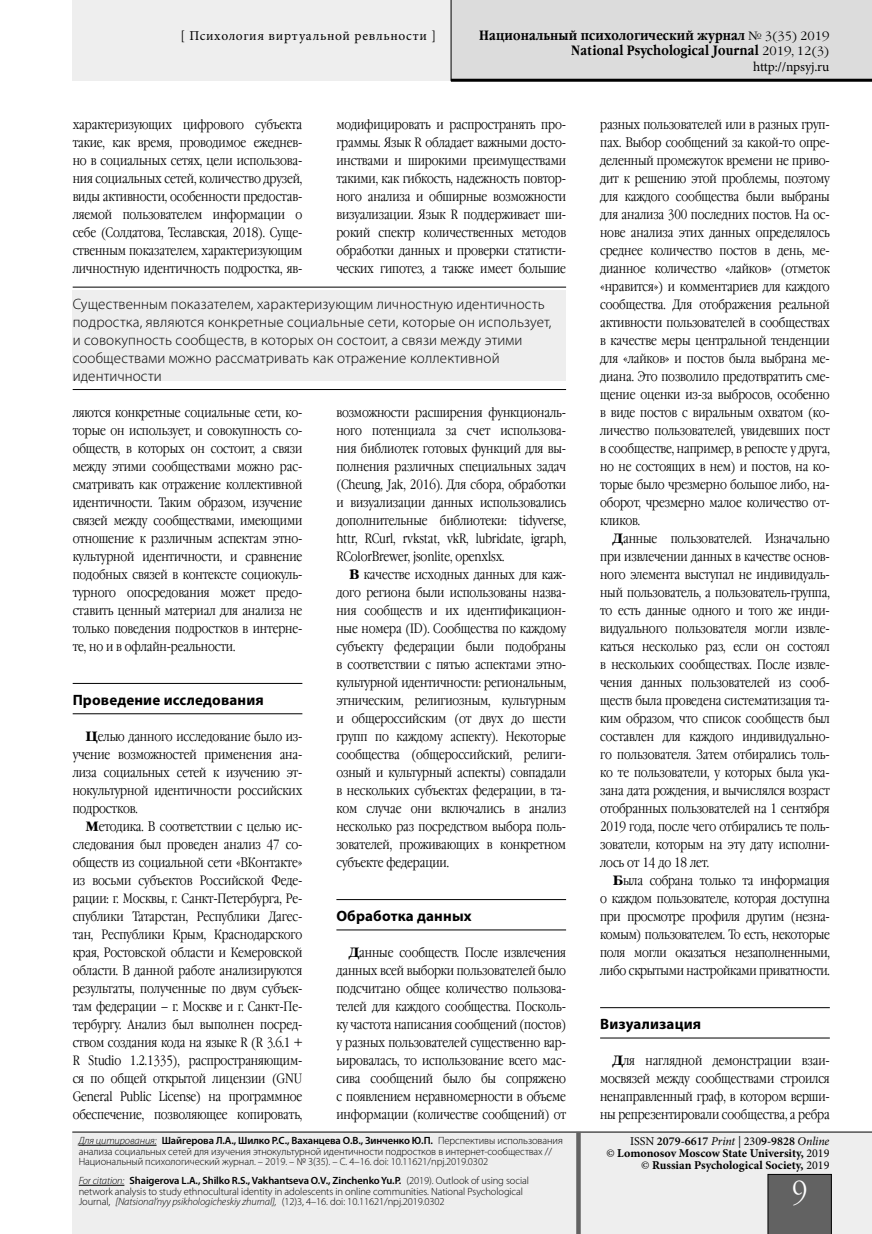
<style>
.page{position:relative;width:872px;height:1234px;background:#fff}
.page>*{position:absolute;margin:0;border:0;box-sizing:border-box;transform-origin:0 0}
.t1{font:30px "Garamond Narrow C";color:#fff}
.t2{font:300 15px/18px "Myriad Pro";letter-spacing:.01em;color:#000}
.t3{font:700 15px "Myriad Pro";letter-spacing:.01em;color:#000}
.t4{font:13.5px/18px "Garamond Narrow C";letter-spacing:-.01em;color:#000;text-align:justify}
.t5{font:700 13.5px/15px "Garamond Narrow C";letter-spacing:.01em;color:#000;text-align:right}
.t6{font:13.5px "Minion Pro";letter-spacing:.05em;color:#000}
.t7{font:13.5px "Minion Pro";letter-spacing:-.015em;color:#000}
.t8{font:700 12px/12px "Minion Pro";color:#000;text-align:right}
.t9{font:300 10.5px/10.5px "Myriad Pro";letter-spacing:-.01em;color:#000}
.s1{font-family:"Garamond C";font-weight:400;font-size:12px}
.s2{font-family:"Garamond C";font-weight:700}
.s3{font-style:italic}
.s4{font-weight:600}
.s5{font-weight:400}
.s6{font-weight:400;font-style:italic}
</style>
<div class="page">
<div style="left:72px;top:0;width:800px;height:81px;background:#eee"></div>
<div style="left:451px;top:0;width:421px;height:81px;background:#dcdcdc"></div>
<div style="left:72px;top:1132px;width:800px;height:101px;background:#eee"></div>
<hr style="left:72px;top:1131px;width:800px;height:1px;background:#000">
<svg style="left:767px;top:1173px;width:64px;height:60px;background:#616161"></svg>
<hr style="left:451px;top:79px;width:421px;height:3px;background:#000">
<div style="left:576px;top:1131px;width:5px;height:102px;background:#626262"></div>
<hr style="left:451px;top:0;width:1px;height:81px;background:#000">
<hr style="left:79px;top:1144px;width:78px;height:1px;background:#000">
<hr style="left:79px;top:1184px;width:45px;height:1px;background:#000">
<hr style="left:73px;top:683px;width:229px;height:1px;background:#000">
<hr style="left:73px;top:713px;width:229px;height:1px;background:#000">
<hr style="left:336px;top:899px;width:230px;height:1px;background:#000">
<hr style="left:336px;top:929px;width:230px;height:1px;background:#000">
<hr style="left:600px;top:1007px;width:230px;height:1px;background:#000">
<hr style="left:600px;top:1037px;width:230px;height:1px;background:#000">
<div style="left:73px;top:291px;width:493px;height:90px;background:#eee"></div>
<hr style="left:73px;top:287px;width:493px;height:1px;background:#000">
<hr style="left:73px;top:389px;width:493px;height:1px;background:#000">
<p class="t6" style="left:180px;top:26px;width:257px">[ Психология виртуальной ревльности ]</p>
<p class="t5" style="left:479px;top:28px;width:352px">Национальный психологический журнал <span class="s1">№ 3(35) 2019<br></span>National Psychological Journal <span class="s1">2019, 12(3)</span></p>
<p class="t7" style="left:753px;top:57px;width:78px">http://npsyj.ru</p>
<p class="t4" style="left:73px;top:115px;width:231px">характеризующих цифрового субъекта такие, как время, проводимое ежеднев&shy;но в социальных сетях, цели использова&shy;ния социальных сетей, количество друзей, виды активности, особенности предостав&shy;ляемой пользователем информации о себе (Солдатова, Теславская, 2018). Суще&shy;ственным показателем, характеризующим личностную идентичность подростка, яв-</p>
<p class="t4" style="left:336px;top:115px;width:231px">модифицировать и распространять про&shy;граммы. Язык R обладает важными досто&shy;инствами и широкими преимуществами такими, как гибкость, надежность повтор&shy;ного анализа и обширные возможности визуализации. Язык R поддерживает ши&shy;рокий спектр количественных методов обработки данных и проверки статисти&shy;ческих гипотез, а также имеет большие</p>
<p class="t2" style="left:73px;top:294px;width:480px">Существенным показателем, характеризующим личностную идентичность подростка, являются конкретные социальные сети, которые он использует, и совокупность сообществ, в которых он состоит, а связи между этими сообществами можно рассматривать как отражение коллективной идентичности</p>
<p class="t4" style="left:73px;top:403px;width:231px">ляются конкретные социальные сети, ко&shy;торые он использует, и совокупность со&shy;обществ, в которых он состоит, а связи между этими сообществами можно рас&shy;сматривать как отражение коллективной идентичности. Таким образом, изучение связей между сообществами, имеющими отношение к различным аспектам этно&shy;культурной идентичности, и сравнение подобных связей в контексте социокуль&shy;турного опосредования может предо&shy;ставить ценный материал для анализа не только поведения подростков в интерне&shy;те, но и в офлайн-реальности.</p>
<p class="t3" style="left:73px;top:690px;width:193px">Проведение исследования</p>
<p class="t4" style="left:73px;top:727px;width:231px;text-indent:13px"><span class="s2">Ц</span>елью данного исследование было из&shy;учение возможностей применения ана&shy;лиза социальных сетей к изучению эт&shy;нокультурной идентичности российских подростков.</p>
<p class="t4" style="left:73px;top:817px;width:231px;text-indent:13px"><span class="s2">М</span>етодика. В соответствии с целью ис&shy;следования был проведен анализ 47 со&shy;обществ из социальной сети «ВКонтакте» из восьми субъектов Российской Феде&shy;рации: г. Москвы, г. Санкт-Петербурга, Ре&shy;спублики Татарстан, Республики Дагес&shy;тан, Республики Крым, Краснодарского края, Ростовской области и Кемеровской области. В данной работе анализируются результаты, полученные по двум субъек&shy;там федерации – г. Москве и г. Санкт-Пе&shy;тербургу. Анализ был выполнен посред&shy;ством создания кода на языке R (R 3.6.1 + R Studio 1.2.1335), распространяющим&shy;ся по общей открытой лицензии (GNU General Public License) на программное обеспечение, позволяющее копировать,</p>
<p class="t4" style="left:336px;top:403px;width:231px">возможности расширения функциональ&shy;ного потенциала за счет использова&shy;ния библиотек готовых функций для вы&shy;полнения различных специальных задач (Cheung, Jak, 2016). Для сбора, обработки и визуализации данных использовались дополнительные библиотеки: tidyverse, httr, RCurl, rvkstat, vkR, lubridate, igraph, RColorBrewer, jsonlite, openxlsx.</p>
<p class="t4" style="left:336px;top:565px;width:231px;text-indent:13px"><span class="s2">В</span> качестве исходных данных для каж&shy;дого региона были использованы назва&shy;ния сообществ и их идентификацион&shy;ные номера (ID). Сообщества по каждому субъекту федерации были подобраны в соответствии с пятью аспектами этно&shy;культурной идентичности: региональным, этническим, религиозным, культурным и общероссийским (от двух до шести групп по каждому аспекту). Некоторые сообщества (общероссийский, религи&shy;озный и культурный аспекты) совпадали в нескольких субъектах федерации, в та&shy;ком случае они включались в анализ несколько раз посредством выбора поль&shy;зователей, проживающих в конкретном субъекте федерации.</p>
<p class="t3" style="left:336px;top:906px;width:137px">Обработка данных</p>
<p class="t4" style="left:336px;top:943px;width:231px;text-indent:13px"><span class="s2">Д</span>анные сообществ. После извлечения данных всей выборки пользователей было подсчитано общее количество пользова&shy;телей для каждого сообщества. Посколь&shy;ку частота написания сообщений (постов) у разных пользователей существенно вар&shy;ьировалась, то использование всего мас&shy;сива сообщений было бы сопряжено с появлением неравномерности в объеме информации (количестве сообщений) от</p>
<p class="t9" style="left:79px;top:1134px;width:485px"><span class="s3">Для цитирования:</span> <span class="s4">Шайгерова Л.А., Шилко Р.С., Ваханцева О.В., Зинченко Ю.П.</span> Перспективы использования анализа социальных сетей для изучения этнокультурной идентичности подростков в интернет-сообществах //<br>Национальный психологический журнал. – 2019. – № 3(35). – С. 4–16. doi: 10.11621/npj.2019.0302</p>
<p class="t9" style="left:79px;top:1174px;width:452px"><span class="s3">For citation:</span> <span class="s4">Shaigerova L.A., Shilko R.S., Vakhantseva O.V., Zinchenko Yu.P.</span> (2019). Outlook of using social network analysis to study ethnocultural identity in adolescents in online communities. National Psychological<br>Journal, <span class="s3">[Natsional’nyy psikhologicheskiy zhurnal],</span> (12)3, 4–16. doi: 10.11621/npj.2019.0302</p>
<p class="t4" style="left:600px;top:115px;width:231px">разных пользователей или в разных груп&shy;пах. Выбор сообщений за какой-то опре&shy;деленный промежуток времени не приво&shy;дит к решению этой проблемы, поэтому для каждого сообщества были выбраны для анализа 300 последних постов. На ос&shy;нове анализа этих данных определялось среднее количество постов в день, ме&shy;дианное количество «лайков» (отметок «нравится») и комментариев для каждого сообщества. Для отображения реальной активности пользователей в сообществах в качестве меры центральной тенденции для «лайков» и постов была выбрана ме&shy;диана. Это позволило предотвратить сме&shy;щение оценки из-за выбросов, особенно в виде постов с виральным охватом (ко&shy;личество пользователей, увидевших пост в сообществе, например, в репосте у друга, но не состоящих в нем) и постов, на ко&shy;торые было чрезмерно большое либо, на&shy;оборот, чрезмерно малое количество от&shy;кликов.</p>
<p class="t4" style="left:600px;top:529px;width:231px;text-indent:13px"><span class="s2">Д</span>анные пользователей. Изначально при извлечении данных в качестве основ&shy;ного элемента выступал не индивидуаль&shy;ный пользователь, а пользователь-группа, то есть данные одного и того же инди&shy;видуального пользователя могли извле&shy;каться несколько раз, если он состоял в нескольких сообществах. После извле&shy;чения данных пользователей из сооб&shy;ществ была проведена систематизация та&shy;ким образом, что список сообществ был составлен для каждого индивидуально&shy;го пользователя. Затем отбирались толь&shy;ко те пользователи, у которых была ука&shy;зана дата рождения, и вычислялся возраст отобранных пользователей на 1 сентября 2019 года, после чего отбирались те поль&shy;зователи, которым на эту дату исполни&shy;лось от 14 до 18 лет.</p>
<p class="t4" style="left:600px;top:871px;width:231px;text-indent:13px"><span class="s2">Б</span>ыла собрана только та информация о каждом пользователе, которая доступна при просмотре профиля другим (незна&shy;комым) пользователем. То есть, некоторые поля могли оказаться незаполненными, либо скрытыми настройками приватности.</p>
<p class="t3" style="left:600px;top:1014px;width:102px">Визуализация</p>
<p class="t4" style="left:600px;top:1051px;width:231px;text-indent:13px"><span class="s2">Д</span>ля наглядной демонстрации взаи&shy;мосвязей между сообществами строился ненаправленный граф, в котором верши&shy;ны репрезентировали сообщества, а ребра</p>
<p class="t8" style="left:606px;top:1134px;width:225px"><span class="s5">ISSN</span> <span class="s4">2079-6617</span> <span class="s6">Print</span> <span class="s5">| 230</span><span class="s4">9-9828</span> <span class="s6">Online<br>©</span> Lomonosov Moscow State University, <span class="s5">2019 ©</span> Russian Psychological Society, <span class="s5">2019</span></p>
<h1 class="t1" style="left:792px;top:1175px;width:16px">9</h1>
</div>
